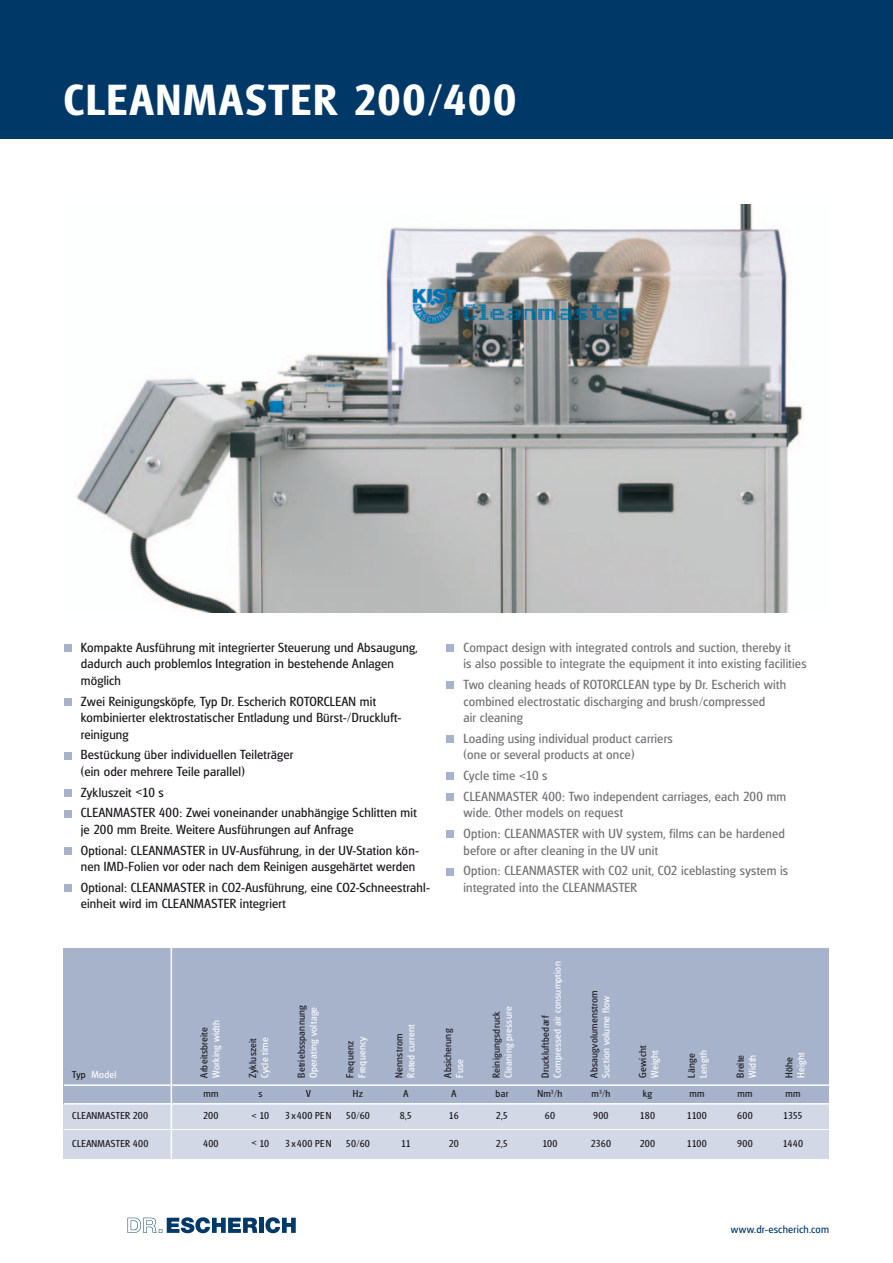
<style>
.page{position:relative;width:893px;height:1263px;background:#fff}
.page>*{position:absolute;margin:0;border:0;box-sizing:border-box;transform-origin:0 0}
.t1{font:700 42px "Glasgow Serial";letter-spacing:.05em;color:#fff}
.t2{font:12.75px/16.5px "Glasgow Serial";letter-spacing:.015em;color:#1a171c}
.t3{font:12.75px/16.5px "Glasgow Serial";letter-spacing:.015em;color:#707173}
.t4{font:10.5px "Glasgow Serial";letter-spacing:.02em;color:#003867}
.t5{font:9.75px "Glasgow Serial";letter-spacing:.025em;color:#1a171c}
.t6{font:9.75px "Glasgow Serial";letter-spacing:.025em;color:#fff}
.s1{color:#1a171c}
</style>
<div class="page">
<svg style="left:128px;top:1217px;width:129px;height:16px"></svg>
<hr style="left:259px;top:1218px;width:4px;height:15px;background:#003867">
<svg style="left:265px;top:1217px;width:31px;height:16px"></svg>
<img style="left:76px;top:204px;width:728px;height:408px">
<div style="left:446px;top:644px;width:8px;height:8px;background:#a6b3cb"></div>
<div style="left:446px;top:681px;width:8px;height:8px;background:#a6b3cb"></div>
<div style="left:446px;top:735px;width:8px;height:8px;background:#a6b3cb"></div>
<div style="left:446px;top:772px;width:8px;height:8px;background:#a6b3cb"></div>
<div style="left:446px;top:793px;width:8px;height:8px;background:#a6b3cb"></div>
<div style="left:446px;top:830px;width:8px;height:8px;background:#a6b3cb"></div>
<div style="left:446px;top:868px;width:8px;height:7px;background:#a6b3cb"></div>
<div style="left:64px;top:949px;width:765px;height:136px;background:#a6b3cb"></div>
<div style="left:64px;top:1085px;width:765px;height:19px;background:#a6b3cb"></div>
<div style="left:64px;top:1104px;width:765px;height:54px;background:#d2d8e5"></div>
<hr style="left:64px;top:1084px;width:767px;height:2px;background:#fff">
<hr style="left:64px;top:1103px;width:767px;height:1px;background:#fff">
<hr style="left:64px;top:1129px;width:767px;height:1px;background:#fff">
<hr style="left:171px;top:947px;width:1px;height:211px;background:#fff">
<div style="left:0;top:0;width:893px;height:139px;background:#003867"></div>
<div style="left:64px;top:644px;width:7px;height:8px;background:#a6b3cb"></div>
<div style="left:64px;top:698px;width:7px;height:8px;background:#a6b3cb"></div>
<div style="left:64px;top:752px;width:7px;height:7px;background:#a6b3cb"></div>
<div style="left:64px;top:789px;width:7px;height:8px;background:#a6b3cb"></div>
<div style="left:64px;top:810px;width:7px;height:7px;background:#a6b3cb"></div>
<div style="left:64px;top:847px;width:7px;height:8px;background:#a6b3cb"></div>
<div style="left:64px;top:884px;width:7px;height:8px;background:#a6b3cb"></div>
<h1 class="t1" style="left:64px;top:74px;width:454px">CLEANMASTER 200/400</h1>
<p class="t2" style="left:81px;top:639px;width:339px">Kompakte Ausführung mit integrierter Steuerung und Absaugung, dadurch auch problemlos Integration in bestehende Anlagen möglich</p>
<p class="t2" style="left:81px;top:693px;width:322px">Zwei Reinigungsköpfe, Typ Dr. Escherich ROTORCLEAN mit kombinierter elektrostatischer Entladung und Bürst-/Druckluft&shy;reinigung</p>
<p class="t2" style="left:81px;top:746px;width:214px">Bestückung über individuellen Teileträger (ein oder mehrere Teile parallel)</p>
<p class="t2" style="left:81px;top:782px;width:337px;line-height:20.7px">Zykluszeit 10 s<br>CLEANMASTER 400: Zwei voneinander unabhängige Schlitten mit</p>
<p class="t2" style="left:81px;top:819px;width:340px;line-height:20.7px">je 200 mm Breite. Weitere Ausführungen auf Anfrage<br>Optional: CLEANMASTER in UV-Ausführung, in der UV-Station kön-</p>
<p class="t2" style="left:81px;top:856px;width:351px;line-height:20.7px">nen IMD-Folien vor oder nach dem Reinigen ausgehärtet werden<br>Optional: CLEANMASTER in CO2-Ausführung, eine CO2-Schneestrahl-</p>
<p class="t2" style="left:81px;top:895px;width:207px">einheit wird im CLEANMASTER integriert</p>
<p class="t3" style="left:463px;top:639px;width:345px">Compact design with integrated controls and suction, thereby it<br>is also possible to integrate the equipment it into existing facilities</p>
<p class="t3" style="left:463px;top:676px;width:324px">Two cleaning heads of ROTORCLEAN type by Dr. Escherich with combined electrostatic discharging and brush/compressed<br>air cleaning</p>
<p class="t3" style="left:463px;top:730px;width:211px">Loading using individual product carriers (one or several products at once)</p>
<p class="t3" style="left:463px;top:765px;width:324px;line-height:20.7px">Cycle time 10 s<br>CLEANMASTER 400: Two independent carriages, each 200 mm</p>
<p class="t3" style="left:463px;top:802px;width:323px;line-height:20.7px">wide. Other models on request<br>Option: CLEANMASTER with UV system, films can be hardened</p>
<p class="t3" style="left:463px;top:840px;width:326px;line-height:20.7px">before or after cleaning in the UV unit<br>Option: CLEANMASTER with CO2 unit, CO2 iceblasting system is</p>
<p class="t3" style="left:463px;top:879px;width:175px">integrated into the CLEANMASTER</p>
<p class="t6" style="left:72px;top:1068px;width:46px"><span class="s1">Typ</span> Model</p>
<p class="t5" style="left:72px;top:1110px;width:77px">CLEANMASTER 200</p>
<p class="t5" style="left:72px;top:1137px;width:78px">CLEANMASTER 400</p>
<p class="t5" style="left:198px;top:1078px;width:52px;rotate:-90deg">Arbeitsbreite</p>
<p class="t6" style="left:210px;top:1078px;width:59px;rotate:-90deg">Working width</p>
<p class="t5" style="left:247px;top:1078px;width:41px;rotate:-90deg">Zykluszeit</p>
<p class="t6" style="left:259px;top:1078px;width:42px;rotate:-90deg">Cycle time</p>
<p class="t5" style="left:295px;top:1078px;width:74px;rotate:-90deg">Betriebsspannung</p>
<p class="t6" style="left:307px;top:1078px;width:72px;rotate:-90deg">Operating voltage</p>
<p class="t5" style="left:344px;top:1078px;width:38px;rotate:-90deg">Frequenz</p>
<p class="t6" style="left:356px;top:1078px;width:43px;rotate:-90deg">Frequency</p>
<p class="t5" style="left:393px;top:1078px;width:45px;rotate:-90deg">Nennstrom</p>
<p class="t6" style="left:405px;top:1078px;width:55px;rotate:-90deg">Rated current</p>
<p class="t5" style="left:442px;top:1078px;width:51px;rotate:-90deg">Absicherung</p>
<p class="t6" style="left:454px;top:1078px;width:20px;rotate:-90deg">Fuse</p>
<p class="t6" style="left:551px;top:1078px;width:118px;rotate:-90deg">Compressed air consumption</p>
<p class="t5" style="left:490px;top:1078px;width:68px;rotate:-90deg">Reinigungsdruck</p>
<p class="t6" style="left:503px;top:1078px;width:73px;rotate:-90deg">Cleaning pressure</p>
<p class="t5" style="left:539px;top:1078px;width:64px;rotate:-90deg">Druckluftbedarf</p>
<p class="t5" style="left:588px;top:1078px;width:89px;rotate:-90deg">Absaugvolumenstrom</p>
<p class="t6" style="left:600px;top:1078px;width:83px;rotate:-90deg">Suction volume flow</p>
<p class="t5" style="left:637px;top:1078px;width:34px;rotate:-90deg">Gewicht</p>
<p class="t6" style="left:649px;top:1078px;width:29px;rotate:-90deg">Weight</p>
<p class="t5" style="left:686px;top:1078px;width:26px;rotate:-90deg">Länge</p>
<p class="t6" style="left:698px;top:1078px;width:29px;rotate:-90deg">Length</p>
<p class="t5" style="left:734px;top:1078px;width:24px;rotate:-90deg">Breite</p>
<p class="t6" style="left:746px;top:1078px;width:25px;rotate:-90deg">Width</p>
<p class="t5" style="left:783px;top:1078px;width:22px;rotate:-90deg">Höhe</p>
<p class="t6" style="left:795px;top:1078px;width:27px;rotate:-90deg">Height</p>
<p class="t5" style="left:203px;top:1088px;width:17px">mm</p>
<p class="t5" style="left:258px;top:1088px;width:6px">s</p>
<p class="t5" style="left:306px;top:1088px;width:6px">V</p>
<p class="t5" style="left:353px;top:1088px;width:12px">Hz</p>
<p class="t5" style="left:403px;top:1088px;width:6px">A</p>
<p class="t5" style="left:451px;top:1088px;width:6px">A</p>
<p class="t5" style="left:496px;top:1088px;width:14px">bar</p>
<p class="t5" style="left:538px;top:1088px;width:26px">Nm<sup>3</sup>/h</p>
<p class="t5" style="left:591px;top:1088px;width:20px">m<sup>3</sup>/h</p>
<p class="t5" style="left:643px;top:1088px;width:11px">kg</p>
<p class="t5" style="left:689px;top:1088px;width:17px">mm</p>
<p class="t5" style="left:737px;top:1088px;width:17px">mm</p>
<p class="t5" style="left:785px;top:1088px;width:17px">mm</p>
<p class="t5" style="left:203px;top:1110px;width:17px">200</p>
<p class="t5" style="left:259px;top:1110px;width:11px">10</p>
<p class="t5" style="left:285px;top:1110px;width:44px">3x400 PE N</p>
<p class="t5" style="left:346px;top:1110px;width:25px">50/60</p>
<p class="t5" style="left:400px;top:1110px;width:14px">8,5</p>
<p class="t5" style="left:449px;top:1110px;width:11px">16</p>
<p class="t5" style="left:496px;top:1110px;width:14px">2,5</p>
<p class="t5" style="left:545px;top:1110px;width:12px">60</p>
<p class="t5" style="left:593px;top:1110px;width:17px">900</p>
<p class="t5" style="left:640px;top:1110px;width:17px">180</p>
<p class="t5" style="left:687px;top:1110px;width:21px">1100</p>
<p class="t5" style="left:737px;top:1110px;width:17px">600</p>
<p class="t5" style="left:783px;top:1110px;width:21px">1355</p>
<p class="t5" style="left:203px;top:1137px;width:17px">400</p>
<p class="t5" style="left:259px;top:1137px;width:11px">10</p>
<p class="t5" style="left:285px;top:1137px;width:44px">3x400 PE N</p>
<p class="t5" style="left:346px;top:1137px;width:25px">50/60</p>
<p class="t5" style="left:401px;top:1137px;width:11px">11</p>
<p class="t5" style="left:449px;top:1137px;width:12px">20</p>
<p class="t5" style="left:496px;top:1137px;width:14px">2,5</p>
<p class="t5" style="left:542px;top:1137px;width:17px">100</p>
<p class="t5" style="left:591px;top:1137px;width:22px">2360</p>
<p class="t5" style="left:640px;top:1137px;width:17px">200</p>
<p class="t5" style="left:687px;top:1137px;width:21px">1100</p>
<p class="t5" style="left:737px;top:1137px;width:17px">900</p>
<p class="t5" style="left:783px;top:1137px;width:22px">1440</p>
<p class="t4" style="left:731px;top:1223px;width:100px">www.dr-escherich.com</p>
</div>
